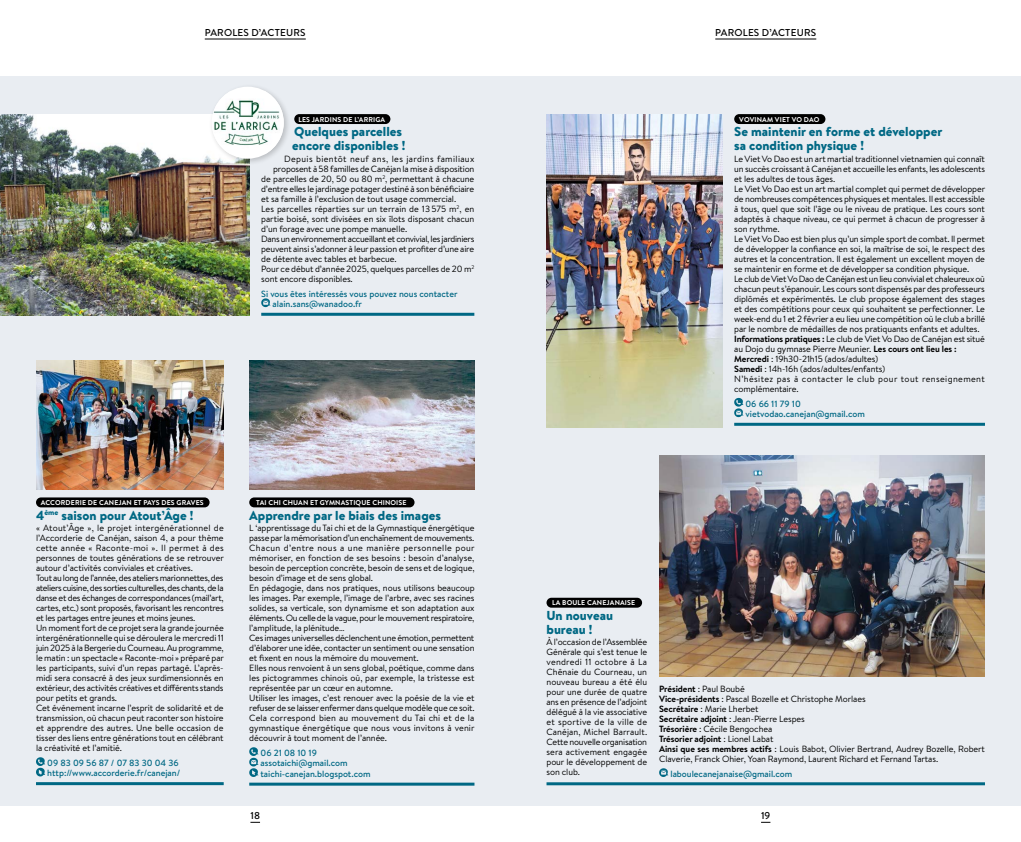
<style>
.page{position:relative;width:1021px;height:842px;background:#fff}
.page>*{position:absolute;margin:0;border:0;box-sizing:border-box;transform-origin:0 0}
.t1{font:900 13px/14px "Brandon Text";color:#006884}
.t2{font:500 10px "Brandon Text";letter-spacing:.02em;color:#000}
.t3{font:9px/10px "Brandon Text";letter-spacing:-.01em;color:#000}
.t4{font:500 9px/10.5px "Brandon Text";color:#006884}
.t5{font:9px "Brandon Text";letter-spacing:-.035em;color:#000}
.t6{font:9px "Brandon Text";letter-spacing:.035em;color:#000}
.t7{font:700 7px "Brandon Text";letter-spacing:.02em;color:#fff}
.s1{font-weight:700}
</style>
<div class="page">
<div style="left:510px;top:77px;width:510px;height:729px;background:#e9edf2"></div>
<div style="left:0;top:77px;width:510px;height:729px;background:#e9edf2"></div>
<img style="left:0;top:114px;width:249px;height:202px">
<hr style="left:261px;top:313px;width:213px;height:3px;background:#006884">
<div style="left:294px;top:114px;width:96px;height:10px;background:#000;border-radius:5px"></div>
<svg style="left:261px;top:298px;width:9px;height:9px"></svg>
<hr style="left:249px;top:783px;width:225px;height:3px;background:#006884">
<div style="left:249px;top:497px;width:165px;height:10px;background:#000;border-radius:5px"></div>
<svg style="left:249px;top:747px;width:9px;height:30px"></svg>
<div style="left:208px;top:83px;width:83px;height:83px;background:#000;opacity:.2"></div>
<div style="left:212px;top:87px;width:72px;height:72px;background:#fff;border-radius:50%"></div>
<img style="left:212px;top:91px;width:72px;height:63px">
<img style="left:249px;top:361px;width:225px;height:128px">
<hr style="left:36px;top:782px;width:188px;height:3px;background:#006884">
<div style="left:36px;top:497px;width:173px;height:10px;background:#000;border-radius:5px"></div>
<svg style="left:36px;top:757px;width:9px;height:19px"></svg>
<img style="left:36px;top:361px;width:188px;height:128px">
<div style="left:546px;top:598px;width:96px;height:10px;background:#000;border-radius:5px"></div>
<img style="left:659px;top:456px;width:325px;height:220px">
<hr style="left:734px;top:423px;width:250px;height:3px;background:#006884">
<div style="left:734px;top:114px;width:91px;height:10px;background:#000;border-radius:5px"></div>
<svg style="left:734px;top:398px;width:9px;height:19px"></svg>
<img style="left:546px;top:114px;width:176px;height:313px">
<svg style="left:659px;top:768px;width:9px;height:9px"></svg>
<hr style="left:546px;top:782px;width:438px;height:3px;background:#006884">
<hr style="left:715px;top:39px;width:101px;height:1px;background:#000">
<hr style="left:205px;top:39px;width:101px;height:1px;background:#000">
<p class="t2" style="left:205px;top:26px;width:102px">PAROLES D’ACTEURS</p>
<p class="t2" style="left:715px;top:26px;width:102px">PAROLES D’ACTEURS</p>
<p class="t7" style="left:298px;top:114px;width:88px">LES JARDINS DE L’ARRIGA</p>
<h1 class="t1" style="left:292px;top:125px;width:115px">Quelques parcelles encore disponibles !</h1>
<p class="t6" style="left:284px;top:153px;width:191px">Depuis bientôt neuf ans, les jardins familiaux</p>
<p class="t3" style="left:273px;top:163px;width:203px">proposent à 58 familles de Canéjan la mise à disposition</p>
<p class="t3" style="left:261px;top:173px;width:215px">de parcelles de 20, 50 ou 80 m<sup>2</sup>, permettant à chacune</p>
<p class="t3" style="left:261px;top:183px;width:214px">d’entre elles le jardinage potager destiné à son bénéficiaire</p>
<p class="t3" style="left:261px;top:193px;width:196px">et sa famille à l’exclusion de tout usage commercial.</p>
<p class="t3" style="left:261px;top:203px;width:214px">Les parcelles réparties sur un terrain de 13 575 m<sup>2</sup>, en</p>
<p class="t3" style="left:261px;top:213px;width:215px">partie boisé, sont divisées en six îlots disposant chacun</p>
<p class="t3" style="left:261px;top:223px;width:147px">d’un forage avec une pompe manuelle.</p>
<p class="t5" style="left:261px;top:233px;width:215px">Dans un environnement accueillant et convivial, les jardiniers</p>
<p class="t3" style="left:261px;top:243px;width:214px">peuvent ainsi s’adonner à leur passion et profiter d’une aire</p>
<p class="t3" style="left:261px;top:253px;width:137px">de détente avec tables et barbecue.</p>
<p class="t3" style="left:261px;top:263px;width:215px">Pour ce début d’année 2025, quelques parcelles de 20 m<sup>2</sup></p>
<p class="t3" style="left:261px;top:273px;width:93px">sont encore disponibles.</p>
<p class="t4" style="left:272px;top:288px;width:186px;text-indent:-11px">Si vous êtes intéressés vous pouvez nous contacter alain.sans@wanadoo.fr</p>
<p class="t7" style="left:739px;top:114px;width:82px">VOVINAM VIET VO DAO</p>
<h1 class="t1" style="left:734px;top:125px;width:210px">Se maintenir en forme et développer sa condition physique !</h1>
<p class="t3" style="left:734px;top:153px;width:252px">Le Viet Vo Dao est un art martial traditionnel vietnamien qui connaît un succès croissant à Canéjan et accueille les enfants, les adolescents et les adultes de tous âges.<br>Le Viet Vo Dao est un art martial complet qui permet de développer de nombreuses compétences physiques et mentales. Il est accessible à tous, quel que soit l’âge ou le niveau de pratique. Les cours sont adaptés à chaque niveau, ce qui permet à chacun de progresser à son rythme.<br>Le Viet Vo Dao est bien plus qu’un simple sport de combat. Il permet de développer la confiance en soi, la maîtrise de soi, le respect des autres et la concentration. Il est également un excellent moyen de se maintenir en forme et de développer sa condition physique.<br>Le club de Viet Vo Dao de Canéjan est un lieu convivial et chaleureux où chacun peut s’épanouir. Les cours sont dispensés par des professeurs diplômés et expérimentés. Le club propose également des stages et des compétitions pour ceux qui souhaitent se perfectionner. Le week-end du 1 et 2 février a eu lieu une compétition où le club a brillé par le nombre de médailles de nos pratiquants enfants et adultes.<br><span class="s1">Informations pratiques :</span> Le club de Viet Vo Dao de Canéjan est situé au Dojo du gymnase Pierre Meunier. <span class="s1">Les cours ont lieu les :<br>Mercredi</span> : 19h30-21h15 (ados/adultes)<br><span class="s1">Samedi</span> : 14h-16h (ados/adultes/enfants)<br>N’hésitez pas à contacter le club pour tout renseignement complémentaire.</p>
<p class="t4" style="left:745px;top:398px;width:121px">06 66 11 79 10 vietvodao.canejan@gmail.com</p>
<p class="t7" style="left:41px;top:497px;width:164px">ACCORDERIE DE CANEJAN ET PAYS DES GRAVES</p>
<h1 class="t1" style="left:36px;top:508px;width:159px">4<sup>ème</sup> saison pour Atout’Âge !</h1>
<p class="t3" style="left:36px;top:523px;width:189px">« Atout’Âge », le projet intergénérationnel de l’Accorderie de Canéjan, saison 4, a pour thème cette année « Raconte-moi ». Il permet à des personnes de toutes générations de se retrouver autour d’activités conviviales et créatives.<br>Tout au long de l’année, des ateliers marionnettes, des ateliers cuisine, des sorties culturelles, des chants, de la danse et des échanges de correspondances (mail’art, cartes, etc.) sont proposés, favorisant les rencontres et les partages entre jeunes et moins jeunes.<br>Un moment fort de ce projet sera la grande journée intergénérationnelle qui se déroulera le mercredi 11 juin 2025 à la Bergerie du Courneau. Au programme, le matin : un spectacle « Raconte-moi » préparé par les participants, suivi d’un repas partagé. L’après&shy;midi sera consacré à des jeux surdimensionnés en extérieur, des activités créatives et différents stands pour petits et grands.<br>Cet événement incarne l’esprit de solidarité et de transmission, où chacun peut raconter son histoire et apprendre des autres. Une belle occasion de tisser des liens entre générations tout en célébrant la créativité et l’amitié.</p>
<p class="t4" style="left:47px;top:757px;width:134px">09 83 09 56 87 / 07 83 30 04 36 http://www.accorderie.fr/canejan/</p>
<p class="t7" style="left:256px;top:497px;width:152px">TAI CHI CHUAN ET GYMNASTIQUE CHINOISE</p>
<h1 class="t1" style="left:249px;top:508px;width:193px">Apprendre par le biais des images</h1>
<p class="t3" style="left:249px;top:523px;width:227px">L ‘apprentissage du Tai chi et de la Gymnastique énergétique passe par la mémorisation d’un enchaînement de mouvements.<br>Chacun d’entre nous a une manière personnelle pour mémoriser, en fonction de ses besoins : besoin d’analyse, besoin de perception concrète, besoin de sens et de logique, besoin d’image et de sens global.<br>En pédagogie, dans nos pratiques, nous utilisons beaucoup les images. Par exemple, l’image de l’arbre, avec ses racines solides, sa verticale, son dynamisme et son adaptation aux éléments. Ou celle de la vague, pour le mouvement respiratoire, l’amplitude, la plénitude…<br>Ces images universelles déclenchent une émotion, permettent d’élaborer une idée, contacter un sentiment ou une sensation et fixent en nous la mémoire du mouvement.<br>Elles nous renvoient à un sens global, poétique, comme dans les pictogrammes chinois où, par exemple, la tristesse est représentée par un cœur en automne.<br>Utiliser les images, c’est renouer avec la poésie de la vie et refuser de se laisser enfermer dans quelque modèle que ce soit.<br>Cela correspond bien au mouvement du Tai chi et de la gymnastique énergétique que nous vous invitons à venir découvrir à tout moment de l’année.</p>
<p class="t4" style="left:260px;top:747px;width:112px">06 21 08 10 19 assotaichi@gmail.com taichi-canejan.blogspot.com</p>
<p class="t7" style="left:552px;top:598px;width:85px">LA BOULE CANEJANAISE</p>
<h1 class="t1" style="left:546px;top:608px;width:68px">Un nouveau bureau !</h1>
<p class="t3" style="left:546px;top:637px;width:102px;text-align:justify">À l’occasion de l’Assemblée Générale qui s’est tenue le vendredi 11 octobre à La Chênaie du Courneau, un nouveau bureau a été élu pour une durée de quatre ans en présence de l’adjoint délégué à la vie associative et sportive de la ville de Canéjan, Michel Barrault.<br>Cette nouvelle organisation sera activement engagée pour le développement de son club.</p>
<p class="t3" style="left:659px;top:684px;width:327px"><span class="s1">Président</span> : Paul Boubé<br><span class="s1">Vice-présidents</span> : Pascal Bozelle et Christophe Morlaes<br><span class="s1">Secrétaire</span> : Marie Lherbet<br><span class="s1">Secrétaire adjoint</span> : Jean-Pierre Lespes<br><span class="s1">Trésorière</span> : Cécile Bengochea<br><span class="s1">Trésorier adjoint</span> : Lionel Labat<br><span class="s1">Ainsi que ses membres actifs</span> : Louis Babot, Olivier Bertrand, Audrey Bozelle, Robert Claverie, Franck Ohier, Yoan Raymond, Laurent Richard et Fernand Tartas.</p>
<p class="t4" style="left:670px;top:768px;width:123px">laboulecanejanaise@gmail.com</p>
<p class="t2" style="left:250px;top:809px;width:11px">18</p>
<p class="t2" style="left:761px;top:809px;width:11px">19</p>
</div>
